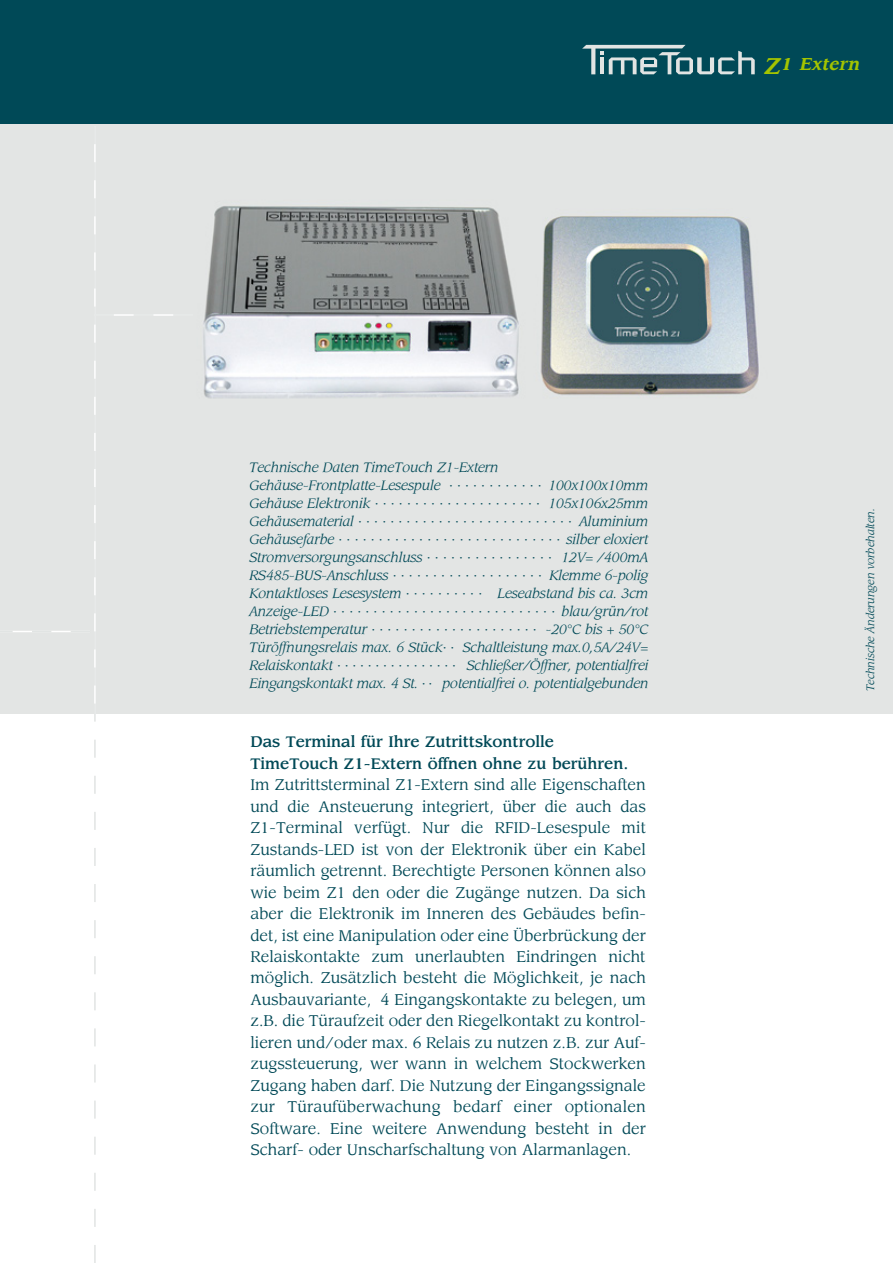
<style>
.page{position:relative;width:893px;height:1263px;background:#fff}
.page>*{position:absolute;margin:0;border:0;box-sizing:border-box;transform-origin:0 0}
.t1{font:italic 700 16.65px "Leawood";letter-spacing:.025em;color:#a4c400}
.t2{font:15px/21.5px "Leawood";color:#004957;text-align:justify}
.t3{font:500 15px/21.5px "Leawood";color:#004957}
.t4{font:italic 13.2px/18px "Leawood";letter-spacing:-.005em;color:#004957}
.t5{font:italic 10.5px "Leawood";letter-spacing:-.005em;color:#004957}
.s1{font-size:22.05px}
</style>
<div class="page">
<img style="left:0;top:124px;width:893px;height:589px">
<div style="left:0;top:0;width:893px;height:124px;background:#004957"></div>
<svg style="left:582px;top:45px;width:173px;height:29px"></svg>
<svg style="left:0;top:126px;width:193px;height:1137px"></svg>
<p class="t1" style="left:765px;top:53px;width:97px"><span class="s1">Z</span>1 Extern</p>
<p class="t4" style="left:249px;top:458px;width:400px">Technische Daten TimeTouch Z1-Extern Gehäuse-Frontplatte-Lesespule ∙ ∙ ∙ ∙ ∙ ∙ ∙ ∙ ∙ ∙ ∙ ∙ 100x100x10mm Gehäuse Elektronik ∙ ∙ ∙ ∙ ∙ ∙ ∙ ∙ ∙ ∙ ∙ ∙ ∙ ∙ ∙ ∙ ∙ ∙ ∙ ∙ ∙ 105x106x25mm Gehäusematerial ∙ ∙ ∙ ∙ ∙ ∙ ∙ ∙ ∙ ∙ ∙ ∙ ∙ ∙ ∙ ∙ ∙ ∙ ∙ ∙ ∙ ∙ ∙ ∙ ∙ ∙ ∙ Aluminium Gehäusefarbe ∙ ∙ ∙ ∙ ∙ ∙ ∙ ∙ ∙ ∙ ∙ ∙ ∙ ∙ ∙ ∙ ∙ ∙ ∙ ∙ ∙ ∙ ∙ ∙ ∙ ∙ ∙ ∙ silber eloxiert Stromversorgungsanschluss ∙ ∙ ∙ ∙ ∙ ∙ ∙ ∙ ∙ ∙ ∙ ∙ ∙ ∙ ∙ ∙ 12V= /400mA RS485-BUS-Anschluss ∙ ∙ ∙ ∙ ∙ ∙ ∙ ∙ ∙ ∙ ∙ ∙ ∙ ∙ ∙ ∙ ∙ ∙ ∙ Klemme 6-polig Kontaktloses Lesesystem ∙ ∙ ∙ ∙ ∙ ∙ ∙ ∙ ∙ ∙ Leseabstand bis ca. 3cm Anzeige-LED ∙ ∙ ∙ ∙ ∙ ∙ ∙ ∙ ∙ ∙ ∙ ∙ ∙ ∙ ∙ ∙ ∙ ∙ ∙ ∙ ∙ ∙ ∙ ∙ ∙ ∙ ∙ ∙ blau/grün/rot Betriebstemperatur ∙ ∙ ∙ ∙ ∙ ∙ ∙ ∙ ∙ ∙ ∙ ∙ ∙ ∙ ∙ ∙ ∙ ∙ ∙ ∙ ∙ -20°C bis + 50°C Türöffnungsrelais max. 6 Stück∙ ∙ Schaltleistung max.0,5A/24V= Relaiskontakt ∙ ∙ ∙ ∙ ∙ ∙ ∙ ∙ ∙ ∙ ∙ ∙ ∙ ∙ ∙ ∙ Schließer/Öffner, potentialfrei Eingangskontakt max. 4 St. ∙ ∙ potentialfrei o. potentialgebunden</p>
<p class="t3" style="left:250px;top:732px;width:379px">Das Terminal für Ihre Zutrittskontrolle<br>TimeTouch Z1-Extern öffnen ohne zu berühren.</p>
<p class="t2" style="left:250px;top:775px;width:397px">Im Zutrittsterminal Z1-Extern sind alle Eigenschaften und die Ansteuerung integriert, über die auch das Z1-Terminal verfügt. Nur die RFID-Lesespule mit Zustands-LED ist von der Elektronik über ein Kabel räumlich getrennt. Berechtigte Personen können also wie beim Z1 den oder die Zugänge nutzen. Da sich aber die Elektronik im Inneren des Gebäudes befin&shy;det, ist eine Manipulation oder eine Überbrückung der Relaiskontakte zum unerlaubten Eindringen nicht möglich. Zusätzlich besteht die Möglichkeit, je nach Ausbauvariante, 4 Eingangskontakte zu belegen, um z.B. die Türaufzeit oder den Riegelkontakt zu kontrol&shy;lieren und/oder max. 6 Relais zu nutzen z.B. zur Auf&shy;zugssteuerung, wer wann in welchem Stockwerken Zugang haben darf. Die Nutzung der Eingangssignale zur Türaufüberwachung bedarf einer optionalen Software. Eine weitere Anwendung besteht in der Scharf- oder Unscharfschaltung von Alarmanlagen.</p>
<p class="t5" style="left:864px;top:691px;width:184px;rotate:-90deg">Technische Änderungen vorbehalten.</p>
</div>
